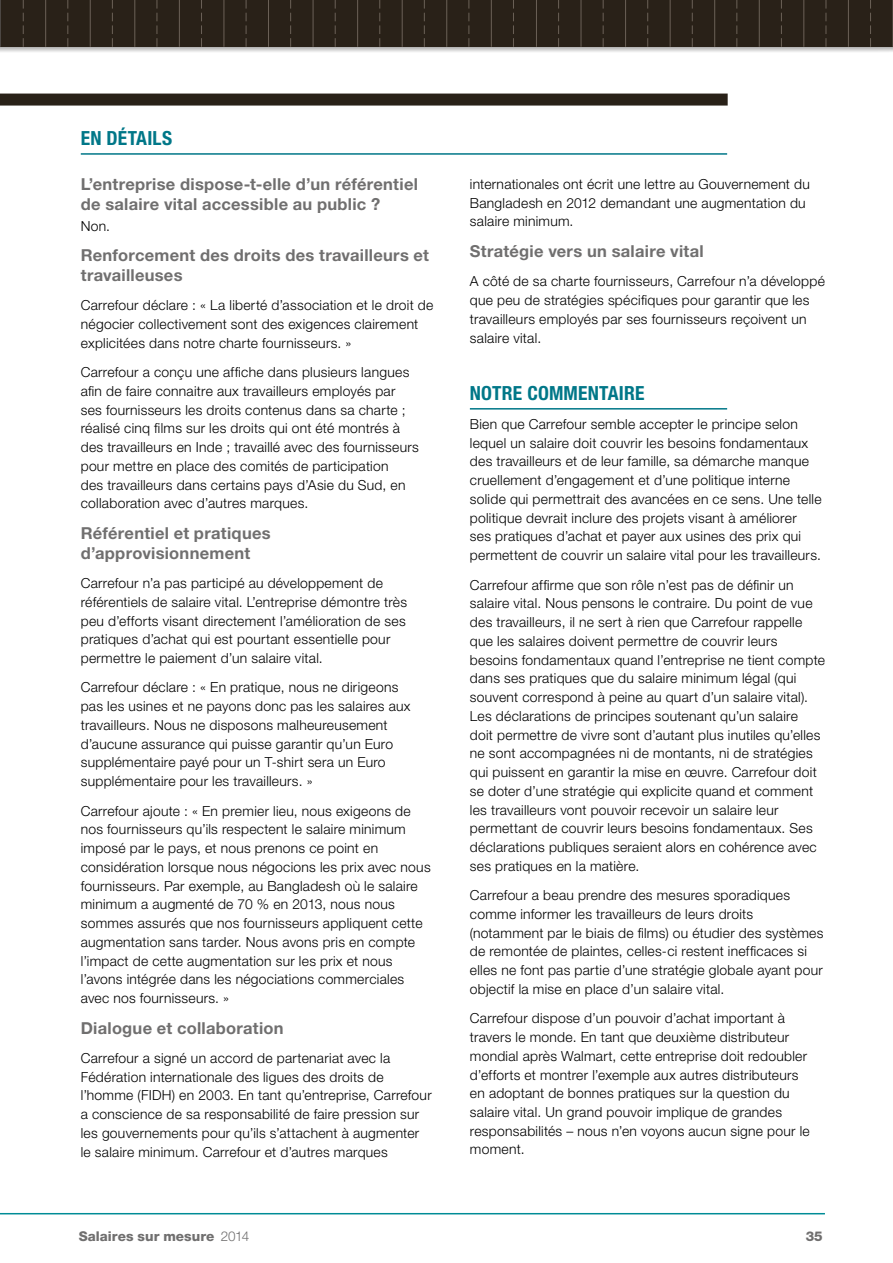
<style>
.page{position:relative;width:893px;height:1263px;background:#fff}
.page>*{position:absolute;margin:0;border:0;box-sizing:border-box;transform-origin:0 0}
.t1{font:700 condensed 19.5px "Helvetica Neue LT Std";letter-spacing:.01em;color:#078}
.t2{font:700 16.5px/19.8px "Helvetica Neue LT Std";letter-spacing:.015em;color:#706f6f}
.t3{font:300 13.8px/18.8px "Helvetica Neue LT Std";letter-spacing:.02em;color:#000}
.t4{font:800 13.5px "Helvetica Neue LT Std";letter-spacing:.005em;color:#706f6f}
.s1{font-weight:300}
</style>
<div class="page">
<div style="left:0;top:0;width:893px;height:53px;background:#000;opacity:.35"></div>
<hr style="left:0;top:1213px;width:825px;height:1px;background:#008c96">
<div style="left:0;top:94px;width:728px;height:12px;background:#292118"></div>
<div style="left:0;top:0;width:893px;height:47px;background:#292118"></div>
<hr style="left:45px;top:0;width:1px;height:47px;background:#6b6157">
<hr style="left:224px;top:0;width:1px;height:47px;background:#6b6157">
<hr style="left:402px;top:0;width:1px;height:47px;background:#6b6157">
<hr style="left:134px;top:0;width:1px;height:47px;background:#6b6157">
<hr style="left:313px;top:0;width:1px;height:47px;background:#6b6157">
<hr style="left:491px;top:0;width:1px;height:47px;background:#6b6157">
<hr style="left:90px;top:0;width:1px;height:47px;background:#6b6157">
<hr style="left:268px;top:0;width:1px;height:47px;background:#6b6157">
<hr style="left:446px;top:0;width:1px;height:47px;background:#6b6157">
<hr style="left:179px;top:0;width:1px;height:47px;background:#6b6157">
<hr style="left:357px;top:0;width:1px;height:47px;background:#6b6157">
<svg style="left:67px;top:0;width:1px;height:47px"></svg>
<svg style="left:246px;top:0;width:1px;height:47px"></svg>
<svg style="left:424px;top:0;width:1px;height:47px"></svg>
<svg style="left:157px;top:0;width:1px;height:47px"></svg>
<svg style="left:335px;top:0;width:1px;height:47px"></svg>
<svg style="left:513px;top:0;width:1px;height:47px"></svg>
<svg style="left:112px;top:0;width:1px;height:47px"></svg>
<svg style="left:290px;top:0;width:1px;height:47px"></svg>
<svg style="left:468px;top:0;width:1px;height:47px"></svg>
<svg style="left:23px;top:0;width:1px;height:47px"></svg>
<svg style="left:201px;top:0;width:1px;height:47px"></svg>
<svg style="left:379px;top:0;width:1px;height:47px"></svg>
<hr style="left:536px;top:0;width:1px;height:47px;background:#6b6157">
<hr style="left:714px;top:0;width:1px;height:47px;background:#6b6157">
<hr style="left:892px;top:0;width:1px;height:47px;background:#6b6157">
<hr style="left:625px;top:0;width:1px;height:47px;background:#6b6157">
<hr style="left:803px;top:0;width:1px;height:47px;background:#6b6157">
<hr style="left:581px;top:0;width:1px;height:47px;background:#6b6157">
<hr style="left:759px;top:0;width:1px;height:47px;background:#6b6157">
<hr style="left:670px;top:0;width:1px;height:47px;background:#6b6157">
<hr style="left:848px;top:0;width:1px;height:47px;background:#6b6157">
<svg style="left:558px;top:0;width:1px;height:47px"></svg>
<svg style="left:736px;top:0;width:1px;height:47px"></svg>
<svg style="left:647px;top:0;width:1px;height:47px"></svg>
<svg style="left:826px;top:0;width:1px;height:47px"></svg>
<svg style="left:603px;top:0;width:1px;height:47px"></svg>
<svg style="left:781px;top:0;width:1px;height:47px"></svg>
<svg style="left:692px;top:0;width:1px;height:47px"></svg>
<svg style="left:870px;top:0;width:1px;height:47px"></svg>
<hr style="left:0;top:0;width:1px;height:47px;background:#706f6f">
<hr style="left:81px;top:153px;width:646px;height:2px;background:#078">
<hr style="left:470px;top:408px;width:257px;height:2px;background:#078">
<h1 class="t1" style="left:81px;top:126px;width:93px">EN DÉTAILS</h1>
<p class="t2" style="left:81px;top:174px;width:339px">L’entreprise dispose-t-elle d’un référentiel de salaire vital accessible au public ?</p>
<p class="t3" style="left:81px;top:216px;width:31px">Non.</p>
<p class="t2" style="left:81px;top:245px;width:350px">Renforcement des droits des travailleurs et travailleuses</p>
<p class="t3" style="left:81px;top:296px;width:354px">Carrefour déclare : « La liberté d’association et le droit de négocier collectivement sont des exigences clairement explicitées dans notre charte fournisseurs. »</p>
<p class="t3" style="left:81px;top:363px;width:339px">Carrefour a conçu une affiche dans plusieurs langues afin de faire connaitre aux travailleurs employés par ses fournisseurs les droits contenus dans sa charte ; réalisé cinq films sur les droits qui ont été montrés à des travailleurs en Inde ; travaillé avec des fournisseurs pour mettre en place des comités de participation<br>des travailleurs dans certains pays d’Asie du Sud, en collaboration avec d’autres marques.</p>
<p class="t2" style="left:81px;top:523px;width:191px">Référentiel et pratiques d’approvisionnement</p>
<p class="t3" style="left:81px;top:573px;width:328px">Carrefour n’a pas participé au développement de référentiels de salaire vital. L’entreprise démontre très peu d’efforts visant directement l’amélioration de ses pratiques d’achat qui est pourtant essentielle pour permettre le paiement d’un salaire vital.</p>
<p class="t3" style="left:81px;top:678px;width:331px">Carrefour déclare : « En pratique, nous ne dirigeons pas les usines et ne payons donc pas les salaires aux travailleurs. Nous ne disposons malheureusement d’aucune assurance qui puisse garantir qu’un Euro supplémentaire payé pour un T-shirt sera un Euro supplémentaire pour les travailleurs. »</p>
<p class="t3" style="left:81px;top:801px;width:351px">Carrefour ajoute : « En premier lieu, nous exigeons de nos fournisseurs qu’ils respectent le salaire minimum imposé par le pays, et nous prenons ce point en considération lorsque nous négocions les prix avec nous fournisseurs. Par exemple, au Bangladesh où le salaire minimum a augmenté de 70 % en 2013, nous nous sommes assurés que nos fournisseurs appliquent cette augmentation sans tarder. Nous avons pris en compte l’impact de cette augmentation sur les prix et nous l’avons intégrée dans les négociations commerciales avec nos fournisseurs. »</p>
<p class="t2" style="left:81px;top:1017px;width:204px">Dialogue et collaboration</p>
<p class="t3" style="left:81px;top:1048px;width:352px">Carrefour a signé un accord de partenariat avec la Fédération internationale des ligues des droits de l’homme (FIDH) en 2003. En tant qu’entreprise, Carrefour a conscience de sa responsabilité de faire pression sur les gouvernements pour qu’ils s’attachent à augmenter le salaire minimum. Carrefour et d’autres marques</p>
<p class="t3" style="left:470px;top:174px;width:341px">internationales ont écrit une lettre au Gouvernement du<br>Bangladesh en 2012 demandant une augmentation du salaire minimum.</p>
<p class="t2" style="left:470px;top:241px;width:235px">Stratégie vers un salaire vital</p>
<p class="t3" style="left:470px;top:272px;width:357px">A côté de sa charte fournisseurs, Carrefour n’a développé que peu de stratégies spécifiques pour garantir que les travailleurs employés par ses fournisseurs reçoivent un salaire vital.</p>
<h1 class="t1" style="left:470px;top:381px;width:176px">NOTRE COMMENTAIRE</h1>
<p class="t3" style="left:470px;top:414px;width:353px">Bien que Carrefour semble accepter le principe selon lequel un salaire doit couvrir les besoins fondamentaux des travailleurs et de leur famille, sa démarche manque cruellement d’engagement et d’une politique interne solide qui permettrait des avancées en ce sens. Une telle politique devrait inclure des projets visant à améliorer<br>ses pratiques d’achat et payer aux usines des prix qui permettent de couvrir un salaire vital pour les travailleurs.</p>
<p class="t3" style="left:470px;top:575px;width:357px">Carrefour affirme que son rôle n’est pas de définir un salaire vital. Nous pensons le contraire. Du point de vue des travailleurs, il ne sert à rien que Carrefour rappelle que les salaires doivent permettre de couvrir leurs besoins fondamentaux quand l’entreprise ne tient compte dans ses pratiques que du salaire minimum légal (qui souvent correspond à peine au quart d’un salaire vital).<br>Les déclarations de principes soutenant qu’un salaire<br>doit permettre de vivre sont d’autant plus inutiles qu’elles ne sont accompagnées ni de montants, ni de stratégies qui puissent en garantir la mise en œuvre. Carrefour doit se doter d’une stratégie qui explicite quand et comment les travailleurs vont pouvoir recevoir un salaire leur permettant de couvrir leurs besoins fondamentaux. Ses déclarations publiques seraient alors en cohérence avec ses pratiques en la matière.</p>
<p class="t3" style="left:470px;top:885px;width:355px">Carrefour a beau prendre des mesures sporadiques comme informer les travailleurs de leurs droits (notamment par le biais de films) ou étudier des systèmes de remontée de plaintes, celles-ci restent inefficaces si elles ne font pas partie d’une stratégie globale ayant pour objectif la mise en place d’un salaire vital.</p>
<p class="t3" style="left:470px;top:1009px;width:341px">Carrefour dispose d’un pouvoir d’achat important à travers le monde. En tant que deuxième distributeur mondial après Walmart, cette entreprise doit redoubler d’efforts et montrer l’exemple aux autres distributeurs en adoptant de bonnes pratiques sur la question du salaire vital. Un grand pouvoir implique de grandes responsabilités – nous n’en voyons aucun signe pour le moment.</p>
<p class="t4" style="left:79px;top:1228px;width:172px">Salaires sur mesure <span class="s1">2014</span></p>
<p class="t4" style="left:806px;top:1228px;width:19px">35</p>
</div>
